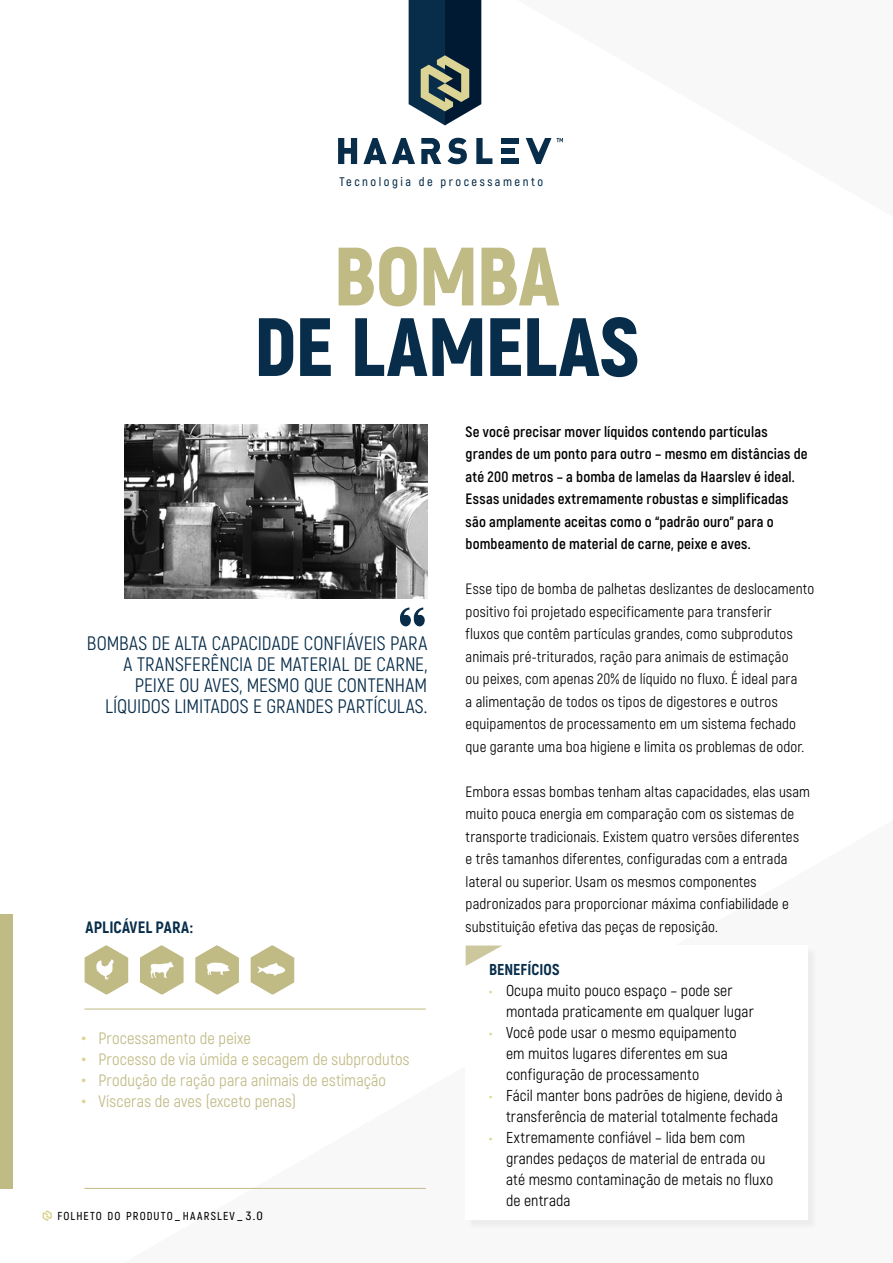
<style>
.page{position:relative;width:893px;height:1263px;background:#fff}
.page>*{position:absolute;margin:0;border:0;box-sizing:border-box;transform-origin:0 0}
.t1{font:900 82.5px "Akrobat";letter-spacing:-.005em;color:#082d4a}
.t2{font:900 82.5px "Akrobat";letter-spacing:-.015em;color:#c0ba84}
.t3{font:19.5px/21px "Akrobat";letter-spacing:.005em;color:#082d4a;text-align:right}
.t4{font:16.5px "Akrobat";letter-spacing:.01em;color:#c0ba84}
.t5{font:800 16.5px "Akrobat";letter-spacing:.015em;color:#082d4a}
.t6{font:15.75px/21px "Akrobat";letter-spacing:.005em;color:#000}
.t7{font:800 15.75px "Akrobat";color:#082d4a}
.t8{font:15px/22.5px "Akrobat";letter-spacing:.01em;color:#000}
.t9{font:700 15px/22.5px "Akrobat";letter-spacing:.01em;color:#000}
.t10{font:600 12.45px "Akrobat";letter-spacing:.2em;color:#082d4a}
.t11{font:600 11.55px "Akrobat";letter-spacing:.1em;color:#000}
.s1{font-weight:700;font-size:22.5px;color:#dcd494}
.s2{font-size:12px}
.s3{font-weight:700;color:#dcd494}
</style>
<div class="page">
<svg style="left:43px;top:1210px;width:9px;height:11px"></svg>
<svg style="left:400px;top:607px;width:25px;height:20px"></svg>
<div style="left:467px;top:947px;width:351px;height:283px;background:#efefef"></div>
<div style="left:466px;top:945px;width:342px;height:275px;background:#fff"></div>
<svg style="left:466px;top:945px;width:36px;height:21px"></svg>
<svg style="left:557px;top:138px;width:6px;height:4px"></svg>
<svg style="left:338px;top:138px;width:19px;height:26px"></svg>
<svg style="left:526px;top:138px;width:25px;height:26px"></svg>
<svg style="left:363px;top:138px;width:52px;height:26px"></svg>
<svg style="left:421px;top:138px;width:20px;height:26px"></svg>
<svg style="left:447px;top:138px;width:20px;height:26px"></svg>
<svg style="left:476px;top:138px;width:16px;height:26px"></svg>
<div style="left:501px;top:158px;width:17px;height:6px;background:#082d4a"></div>
<div style="left:501px;top:148px;width:13px;height:6px;background:#082d4a"></div>
<div style="left:501px;top:138px;width:17px;height:6px;background:#082d4a"></div>
<svg style="left:409px;top:0;width:72px;height:125px;background:#384f5b"></svg>
<svg style="left:251px;top:945px;width:43px;height:50px"></svg>
<svg style="left:140px;top:945px;width:44px;height:50px"></svg>
<svg style="left:195px;top:945px;width:44px;height:50px"></svg>
<svg style="left:85px;top:945px;width:43px;height:50px"></svg>
<hr style="left:84px;top:1009px;width:342px;height:1px;background:#c0ba84">
<hr style="left:84px;top:1188px;width:342px;height:1px;background:#c0ba84">
<div style="left:0;top:914px;width:13px;height:274px;background:#c0ba84"></div>
<img style="left:124px;top:425px;width:303px;height:173px">
<p class="t10" style="left:340px;top:174px;width:205px">Tecnologia de processamento</p>
<h1 class="t2" style="left:333px;top:223px;width:227px">BOMBA</h1>
<h1 class="t1" style="left:254px;top:294px;width:387px">DE LAMELAS</h1>
<h2 class="t3" style="left:87px;top:632px;width:342px">BOMBAS DE ALTA CAPACIDADE CONFIÁVEIS PARA A TRANSFERÊNCIA DE MATERIAL DE CARNE, PEIXE OU AVES, MESMO QUE CONTENHAM LÍQUIDOS LIMITADOS E GRANDES PARTÍCULAS.</h2>
<p class="t5" style="left:86px;top:916px;width:109px">APLICÁVEL PARA:</p>
<p class="t4" style="left:81px;top:1028px;width:171px"><span class="s1">•</span> Processamento de peixe</p>
<p class="t4" style="left:81px;top:1049px;width:330px"><span class="s1">•</span> Processo de via úmida e secagem de subprodutos</p>
<p class="t4" style="left:81px;top:1070px;width:306px"><span class="s1">•</span> Produção de ração para animais de estimação</p>
<p class="t4" style="left:81px;top:1091px;width:216px"><span class="s1">•</span> Vísceras de aves (exceto penas)</p>
<p class="t11" style="left:57px;top:1209px;width:207px">FOLHETO DO PRODUTO<span class="s2">_</span>HAARSLEV<span class="s2">_ 3.0</span></p>
<p class="t9" style="left:466px;top:420px;width:344px">Se você precisar mover líquidos contendo partículas grandes de um ponto para outro – mesmo em distâncias de até 200 metros – a bomba de lamelas da Haarslev é ideal.<br>Essas unidades extremamente robustas e simplificadas são amplamente aceitas como o “padrão ouro” para o bombeamento de material de carne, peixe e aves.</p>
<p class="t8" style="left:466px;top:578px;width:350px">Esse tipo de bomba de palhetas deslizantes de deslocamento positivo foi projetado especificamente para transferir<br>fluxos que contêm partículas grandes, como subprodutos animais pré-triturados, ração para animais de estimação<br>ou peixes, com apenas 20% de líquido no fluxo. É ideal para<br>a alimentação de todos os tipos de digestores e outros equipamentos de processamento em um sistema fechado que garante uma boa higiene e limita os problemas de odor.</p>
<p class="t8" style="left:466px;top:780px;width:346px">Embora essas bombas tenham altas capacidades, elas usam muito pouca energia em comparação com os sistemas de transporte tradicionais. Existem quatro versões diferentes<br>e três tamanhos diferentes, configuradas com a entrada lateral ou superior. Usam os mesmos componentes padronizados para proporcionar máxima confiabilidade e substituição efetiva das peças de reposição.</p>
<p class="t7" style="left:489px;top:959px;width:72px">BENEFÍCIOS</p>
<p class="t6" style="left:506px;top:980px;width:249px;text-indent:-17px"><span class="s3">•</span> Ocupa muito pouco espaço – pode ser montada praticamente em qualquer lugar</p>
<p class="t6" style="left:506px;top:1022px;width:232px;text-indent:-17px"><span class="s3">•</span> Você pode usar o mesmo equipamento em muitos lugares diferentes em sua configuração de processamento</p>
<p class="t6" style="left:506px;top:1085px;width:278px;text-indent:-17px"><span class="s3">•</span> Fácil manter bons padrões de higiene, devido à transferência de material totalmente fechada</p>
<p class="t6" style="left:506px;top:1127px;width:269px;text-indent:-17px"><span class="s3">•</span> Extremamente confiável – lida bem com grandes pedaços de material de entrada ou até mesmo contaminação de metais no fluxo de entrada</p>
</div>
